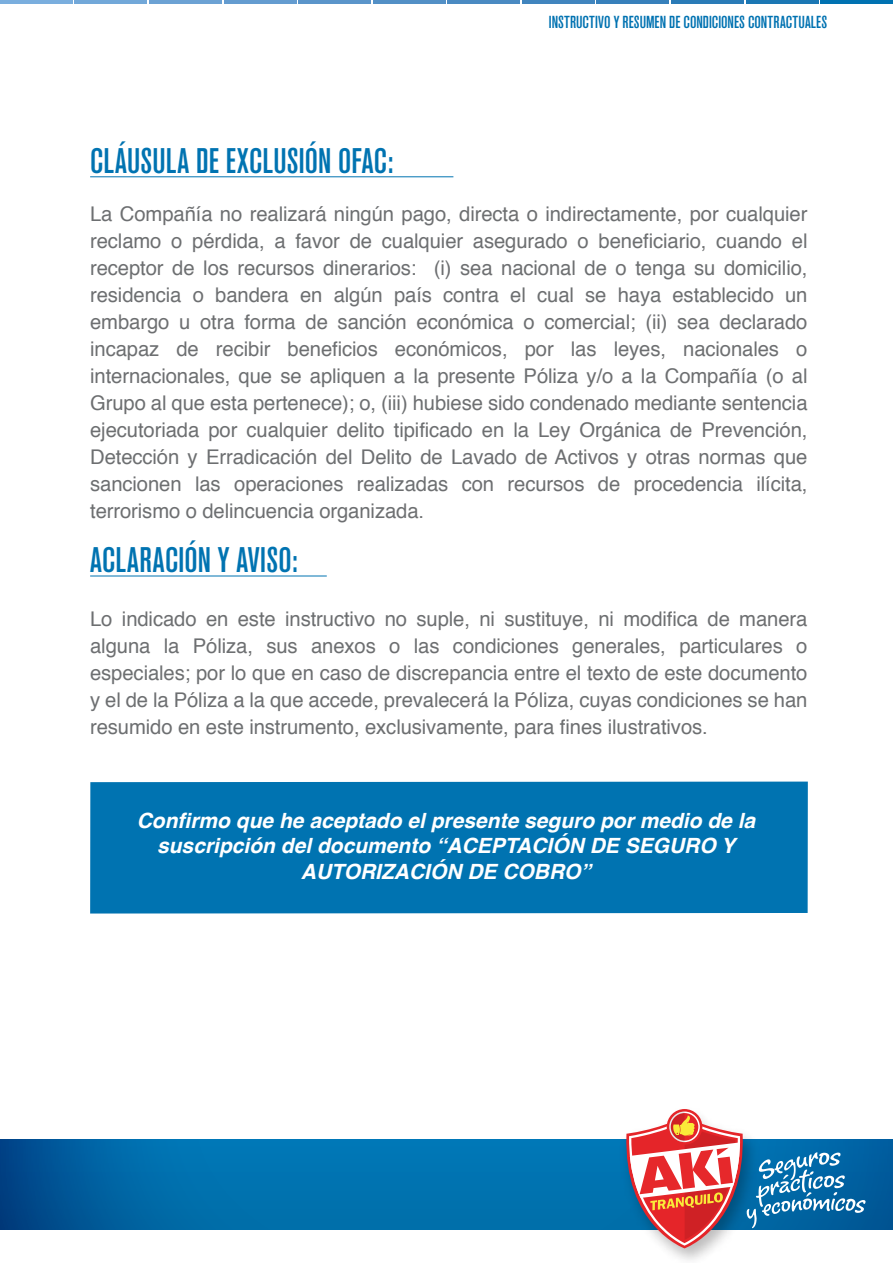
<style>
.page{position:relative;width:893px;height:1263px;background:#fff}
.page>*{position:absolute;margin:0;border:0;box-sizing:border-box;transform-origin:0 0}
.t1{font:35.25px "Akzidenz Grotesk BQ Md Cnd Alt";letter-spacing:.005em;color:#0073b1}
.t2{font:italic 700 21px/25.5px "Helvetica";color:#fff;text-align:center}
.t3{font:20.25px/27px "Helvetica";letter-spacing:-.005em;color:#6d6f71;text-align:justify}
.t4{font:17.25px "Akzidenz Grotesk BQ Md Cnd Alt";letter-spacing:.005em;color:#0072b1}
</style>
<div class="page">
<svg style="left:0;top:1140px;width:893px;height:89px"></svg>
<hr style="left:820px;top:0;width:73px;height:4px;background:#0072b1">
<hr style="left:746px;top:0;width:72px;height:4px;background:#1b77b4">
<hr style="left:671px;top:0;width:73px;height:4px;background:#2a7bb7">
<hr style="left:596px;top:0;width:73px;height:4px;background:#3780bb">
<hr style="left:522px;top:0;width:73px;height:4px;background:#4185be">
<hr style="left:447px;top:0;width:73px;height:4px;background:#4a8ac2">
<hr style="left:373px;top:0;width:73px;height:4px;background:#5390c6">
<hr style="left:298px;top:0;width:73px;height:4px;background:#5b95ca">
<hr style="left:224px;top:0;width:72px;height:4px;background:#649cd0">
<hr style="left:149px;top:0;width:73px;height:4px;background:#6ca2d4">
<hr style="left:75px;top:0;width:72px;height:4px;background:#72a8d9">
<hr style="left:0;top:0;width:73px;height:4px;background:#7aaede">
<img style="left:615px;top:1109px;width:98px;height:151px">
<svg style="left:667px;top:1109px;width:35px;height:36px"></svg>
<svg style="left:623px;top:1111px;width:243px;height:137px"></svg>
<div style="left:90px;top:781px;width:718px;height:132px;background:#0073b1"></div>
<hr style="left:90px;top:576px;width:237px;height:1px;background:#0073b1">
<hr style="left:90px;top:176px;width:363px;height:1px;background:#0073b1">
<p class="t4" style="left:549px;top:13px;width:280px">INSTRUCTIVO Y RESUMEN DE CONDICIONES CONTRACTUALES</p>
<h1 class="t1" style="left:90px;top:141px;width:305px">CLÁUSULA DE EXCLUSIÓN OFAC:</h1>
<p class="t3" style="left:90px;top:201px;width:719px">La Compañía no realizará ningún pago, directa o indirectamente, por cualquier reclamo o pérdida, a favor de cualquier asegurado o beneficiario, cuando el receptor de los recursos dinerarios: (i) sea nacional de o tenga su domicilio, residencia o bandera en algún país contra el cual se haya establecido un embargo u otra forma de sanción económica o comercial; (ii) sea declarado incapaz de recibir beneficios económicos, por las leyes, nacionales o internacionales, que se apliquen a la presente Póliza y/o a la Compañía (o al Grupo al que esta pertenece); o, (iii) hubiese sido condenado mediante sentencia ejecutoriada por cualquier delito tipificado en la Ley Orgánica de Prevención, Detección y Erradicación del Delito de Lavado de Activos y otras normas que sancionen las operaciones realizadas con recursos de procedencia ilícita, terrorismo o delincuencia organizada.</p>
<h1 class="t1" style="left:90px;top:540px;width:209px">ACLARACIÓN Y AVISO:</h1>
<p class="t3" style="left:90px;top:606px;width:719px">Lo indicado en este instructivo no suple, ni sustituye, ni modifica de manera alguna la Póliza, sus anexos o las condiciones generales, particulares o especiales; por lo que en caso de discrepancia entre el texto de este documento y el de la Póliza a la que accede, prevalecerá la Póliza, cuyas condiciones se han resumido en este instrumento, exclusivamente, para fines ilustrativos.</p>
<p class="t2" style="left:137px;top:808px;width:620px">Confirmo que he aceptado el presente seguro por medio de la suscripción del documento “ACEPTACIÓN DE SEGURO Y<br>AUTORIZACIÓN DE COBRO”</p>
</div>
